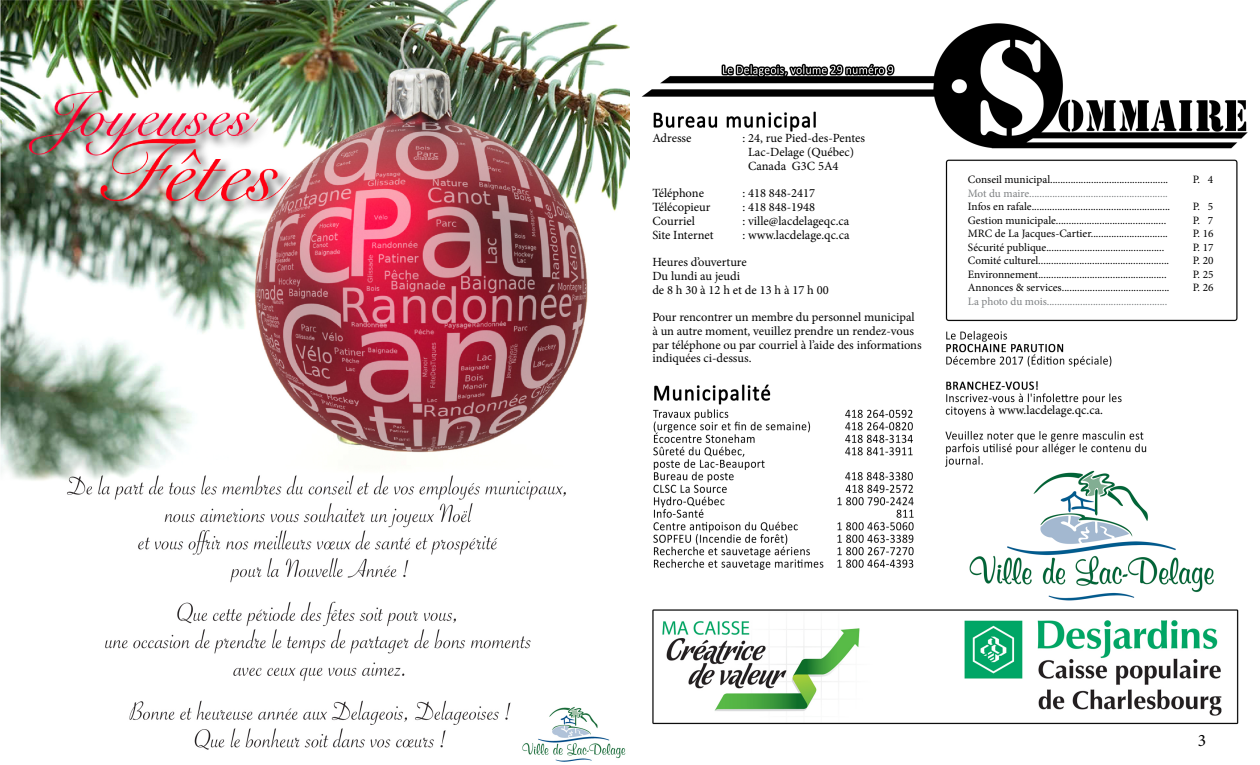
<style>
.page{position:relative;width:1260px;height:765px;background:#fff}
.page>*{position:absolute;margin:0;border:0;box-sizing:border-box;transform-origin:0 0}
.t1{font:17.5px "Minion Pro";color:#000}
.t2{font:12.5px/13.8px "Minion Pro";color:#000}
.t3{font:11.25px "Minion Pro";color:#000}
.t4{font:11.25px "Minion Pro";letter-spacing:-.01em;color:#7e8183}
</style>
<div class="page">
<img style="left:0;top:0;width:630px;height:762px">
<img style="left:642px;top:23px;width:606px;height:702px">
<p class="t2" style="left:652px;top:132px;width:41px">Adresse</p>
<p class="t2" style="left:748px;top:132px;width:119px;text-indent:-6px">: 24, rue Pied-des-Pentes<br>Lac-Delage (Québec)<br>Canada G3C 5A4</p>
<p class="t2" style="left:652px;top:187px;width:53px">Téléphone</p>
<p class="t2" style="left:742px;top:187px;width:74px">: 418 848-2417</p>
<p class="t2" style="left:652px;top:200px;width:60px">Télécopieur</p>
<p class="t2" style="left:742px;top:200px;width:74px">: 418 848-1948</p>
<p class="t2" style="left:652px;top:214px;width:44px">Courriel</p>
<p class="t2" style="left:742px;top:214px;width:109px">: ville@lacdelageqc.ca</p>
<p class="t2" style="left:652px;top:228px;width:63px">Site Internet</p>
<p class="t2" style="left:742px;top:228px;width:109px">: www.lacdelage.qc.ca</p>
<p class="t2" style="left:652px;top:255px;width:178px">Heures d’ouverture<br>Du lundi au jeudi<br>de 8 h 30 à 12 h et de 13 h à 17 h 00</p>
<p class="t2" style="left:652px;top:310px;width:271px">Pour rencontrer un membre du personnel municipal à un autre moment, veuillez prendre un rendez-vous par téléphone ou par courriel à l’aide des informations indiquées ci-dessus.</p>
<p class="t3" style="left:968px;top:172px;width:202px">Conseil municipal..............................................</p>
<p class="t3" style="left:1193px;top:172px;width:22px">P. 4</p>
<p class="t4" style="left:968px;top:186px;width:201px">Mot du maire......................................................</p>
<p class="t3" style="left:968px;top:199px;width:204px">Infos en rafale......................................................</p>
<p class="t3" style="left:1193px;top:199px;width:22px">P. 5</p>
<p class="t3" style="left:968px;top:213px;width:200px">Gestion municipale...........................................</p>
<p class="t3" style="left:1193px;top:213px;width:22px">P. 7</p>
<p class="t3" style="left:968px;top:226px;width:201px">MRC de La Jacques-Cartier..............................</p>
<p class="t3" style="left:1193px;top:226px;width:22px">P. 16</p>
<p class="t3" style="left:968px;top:240px;width:198px">Sécurité publique..............................................</p>
<p class="t3" style="left:1193px;top:240px;width:22px">P. 17</p>
<p class="t3" style="left:968px;top:253px;width:203px">Comité culturel...................................................</p>
<p class="t3" style="left:1193px;top:253px;width:22px">P. 20</p>
<p class="t3" style="left:968px;top:267px;width:200px">Environnement..................................................</p>
<p class="t3" style="left:1193px;top:267px;width:22px">P. 25</p>
<p class="t3" style="left:968px;top:280px;width:203px">Annonces &amp; services..........................................</p>
<p class="t3" style="left:1193px;top:280px;width:22px">P. 26</p>
<p class="t4" style="left:968px;top:294px;width:201px">La photo du mois...............................................</p>
<p class="t2" style="left:999px;top:403px;width:106px">www.lacdelage.qc.ca.</p>
<h1 class="t1" style="left:1198px;top:728px;width:10px">3</h1>
</div>
